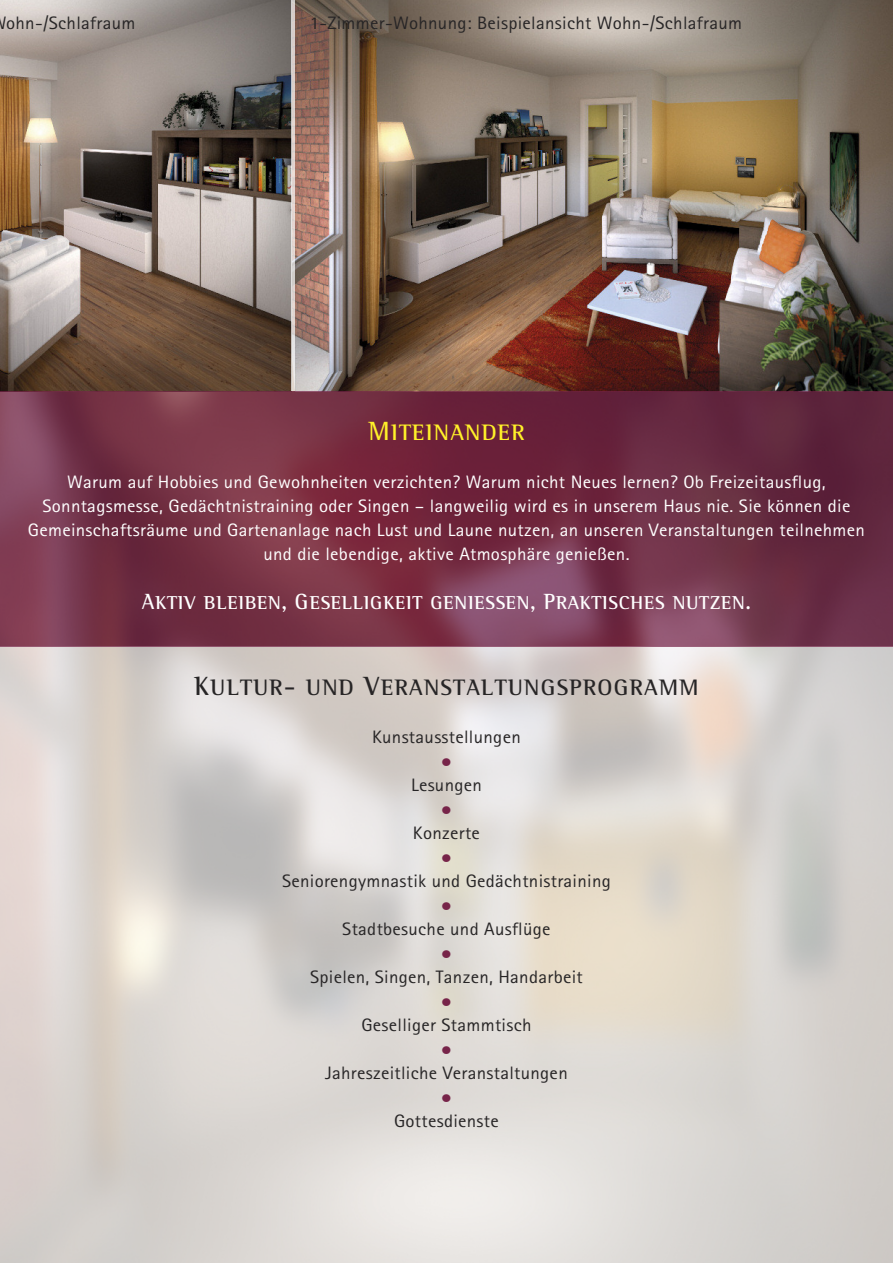
<style>
.page{position:relative;width:893px;height:1263px;background:#fff}
.page>*{position:absolute;margin:0;border:0;box-sizing:border-box;transform-origin:0 0}
.t1{font:700 22.95px "Rotis Semi Serif Std";letter-spacing:.05em;color:#272526}
.t2{font:700 22.95px "Rotis Semi Serif Std";letter-spacing:.05em;color:#fff129}
.t3{font:700 19.2px "Rotis Semi Serif Std";letter-spacing:.035em;color:#fff}
.t4{font:18px/24px "Rotis Sans Serif Std";letter-spacing:.015em;color:#fff;text-align:center;scale:1.05 1}
.t5{font:18px "Rotis Sans Serif Std";letter-spacing:.015em;color:#272526;scale:1.05 1}
.s1{font-size:27px}
.s2{font-size:22.5px}
</style>
<div class="page">
<img style="left:0;top:0;width:893px;height:391px">
<div style="left:0;top:646px;width:893px;height:617px;background:#fff;opacity:.7"></div>
<div style="left:0;top:391px;width:893px;height:255px;background:#772449;opacity:.7"></div>
<hr style="left:291px;top:0;width:3px;height:391px;background:#fff;opacity:.7">
<svg style="left:442px;top:758px;width:9px;height:8px"></svg>
<svg style="left:442px;top:806px;width:9px;height:8px"></svg>
<svg style="left:442px;top:854px;width:9px;height:8px"></svg>
<svg style="left:442px;top:902px;width:9px;height:8px"></svg>
<svg style="left:442px;top:950px;width:9px;height:8px"></svg>
<svg style="left:442px;top:998px;width:9px;height:8px"></svg>
<svg style="left:442px;top:1046px;width:9px;height:8px"></svg>
<svg style="left:442px;top:1094px;width:9px;height:8px"></svg>
<p class="t5" style="left:6px;top:17px;width:125px">ohn-/Schlafraum</p>
<p class="t5" style="left:310px;top:17px;width:413px">1-Zimmer-Wohnung: Beispielansicht Wohn-/Schlafraum</p>
<p class="t2" style="left:368px;top:424px;width:158px"><span class="s1">M</span>ITEINANDER</p>
<p class="t4" style="left:28px;top:472px;width:799px">Warum auf Hobbies und Gewohnheiten verzichten? Warum nicht Neues lernen? Ob Freizeitausflug, Sonntagsmesse, Gedächtnistraining oder Singen – langweilig wird es in unserem Haus nie. Sie können die Gemeinschaftsräume und Gartenanlage nach Lust und Laune nutzen, an unseren Veranstaltungen teilnehmen und die lebendige, aktive Atmosphäre genießen.</p>
<p class="t3" style="left:142px;top:595px;width:611px"><span class="s2">A</span>KTIV BLEIBEN<span class="s2">, G</span>ESELLIGKEIT GENIESSEN<span class="s2">, P</span>RAKTISCHES NUTZEN<span class="s2">.</span></p>
<p class="t1" style="left:194px;top:679px;width:506px"><span class="s1">K</span>ULTUR<span class="s1">-</span> UND <span class="s1">V</span>ERANSTALTUNGSPROGRAMM</p>
<p class="t5" style="left:372px;top:731px;width:143px">Kunstausstellungen</p>
<p class="t5" style="left:411px;top:779px;width:69px">Lesungen</p>
<p class="t5" style="left:413px;top:827px;width:65px">Konzerte</p>
<p class="t5" style="left:282px;top:875px;width:315px">Seniorengymnastik und Gedächtnistraining</p>
<p class="t5" style="left:342px;top:923px;width:200px">Stadtbesuche und Ausflüge</p>
<p class="t5" style="left:310px;top:971px;width:261px">Spielen, Singen, Tanzen, Handarbeit</p>
<p class="t5" style="left:361px;top:1019px;width:164px">Geselliger Stammtisch</p>
<p class="t5" style="left:325px;top:1067px;width:233px">Jahreszeitliche Veranstaltungen</p>
<p class="t5" style="left:394px;top:1115px;width:101px">Gottesdienste</p>
</div>
